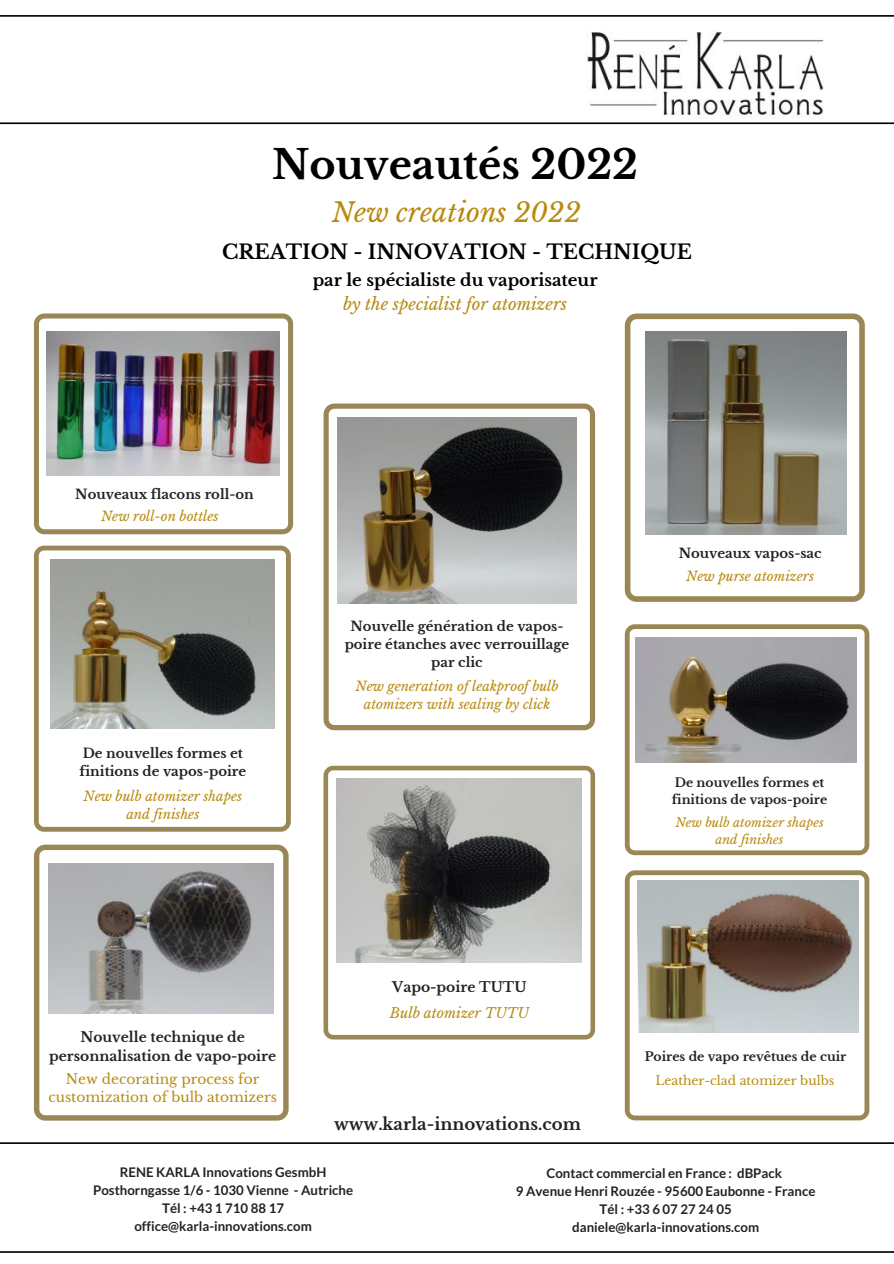
<style>
.page{position:relative;width:894px;height:1264px;background:#fff}
.page>*{position:absolute;margin:0;border:0;box-sizing:border-box;transform-origin:0 0}
.t1{font:700 39.75px "Libre Baskerville";color:#000}
.t2{font:italic 26.55px "Libre Baskerville";color:#b88a10}
.t3{font:700 19.8px "Libre Baskerville";color:#000}
.t4{font:700 16.5px "Libre Baskerville";color:#000}
.t5{font:italic 16.5px "Libre Baskerville";color:#b88a10}
.t6{font:700 16.5px "Libre Baskerville";color:#222}
.t7{font:italic 13.95px "Libre Baskerville";color:#b88a10}
.t8{font:700 13.95px "Libre Baskerville";color:#222}
.t9{font:13.8px/18.8px "Libre Baskerville";color:#b88a10;text-align:center}
.t10{font:700 13.8px/18.8px "Libre Baskerville";color:#222;text-align:center}
.t11{font:700 13.2px/18px "Lato";color:#222;text-align:center}
.t12{font:700 13.2px/18px "Libre Baskerville";color:#222}
.t13{font:italic 13.2px/18px "Libre Baskerville";color:#b88a10;text-align:center}
.t14{font:700 12.3px/16.8px "Libre Baskerville";color:#222}
.t15{font:italic 12.3px/16.8px "Libre Baskerville";color:#b88a10;text-align:center}
.t16{font:12.3px "Libre Baskerville";color:#b88a10}
</style>
<div class="page">
<img style="left:525px;top:32px;width:368px;height:93px">
<svg style="left:0;top:15px;width:893px;height:2px;background:#2c2c2c"></svg>
<svg style="left:0;top:122px;width:893px;height:2px;background:#383838"></svg>
<svg style="left:0;top:1142px;width:893px;height:1px"></svg>
<svg style="left:0;top:1251px;width:893px;height:1px"></svg>
<svg style="left:323px;top:765px;width:272px;height:274px"></svg>
<svg style="left:624px;top:313px;width:240px;height:289px"></svg>
<img style="left:645px;top:332px;width:201px;height:202px">
<svg style="left:34px;top:313px;width:259px;height:221px"></svg>
<svg style="left:34px;top:545px;width:257px;height:286px"></svg>
<img style="left:51px;top:560px;width:224px;height:168px">
<svg style="left:323px;top:403px;width:272px;height:327px"></svg>
<img style="left:338px;top:417px;width:238px;height:186px">
<svg style="left:624px;top:624px;width:245px;height:231px"></svg>
<img style="left:635px;top:637px;width:220px;height:125px">
<svg style="left:624px;top:870px;width:245px;height:250px"></svg>
<svg style="left:34px;top:844px;width:254px;height:276px"></svg>
<img style="left:337px;top:778px;width:244px;height:184px">
<img style="left:48px;top:863px;width:226px;height:150px">
<img style="left:47px;top:332px;width:233px;height:144px">
<img style="left:637px;top:880px;width:221px;height:152px">
<h1 class="t1" style="left:272px;top:140px;width:367px">Nouveautés 2022</h1>
<h2 class="t2" style="left:332px;top:196px;width:250px">New creations 2022</h2>
<h3 class="t3" style="left:222px;top:240px;width:471px">CREATION - INNOVATION - TECHNIQUE</h3>
<p class="t5" style="left:343px;top:293px;width:225px">by the specialist for atomizers</p>
<p class="t4" style="left:312px;top:270px;width:286px">par le spécialiste du vaporisateur</p>
<p class="t12" style="left:75px;top:485px;width:180px">Nouveaux flacons roll-on</p>
<p class="t13" style="left:101px;top:507px;width:119px">New roll-on bottles</p>
<p class="t12" style="left:80px;top:744px;width:168px">De nouvelles formes et finitions de vapos-poire</p>
<p class="t13" style="left:83px;top:787px;width:160px">New bulb atomizer shapes and finishes</p>
<p class="t12" style="left:344px;top:617px;width:226px;text-align:center">Nouvelle génération de vapos&shy;poire étanches avec verrouillage par clic</p>
<p class="t13" style="left:355px;top:677px;width:204px">New generation of leakproof bulb atomizers with sealing by click</p>
<p class="t10" style="left:49px;top:1027px;width:228px">Nouvelle technique de personnalisation de vapo-poire</p>
<p class="t9" style="left:48px;top:1069px;width:230px">New decorating process for customization of bulb atomizers</p>
<p class="t8" style="left:392px;top:978px;width:136px">Vapo-poire TUTU</p>
<p class="t7" style="left:390px;top:1004px;width:140px">Bulb atomizer TUTU</p>
<p class="t6" style="left:334px;top:1113px;width:248px">www.karla-innovations.com</p>
<p class="t12" style="left:678px;top:544px;width:144px">Nouveaux vapos-sac</p>
<p class="t13" style="left:686px;top:567px;width:129px">New purse atomizers</p>
<p class="t14" style="left:671px;top:774px;width:157px">De nouvelles formes et finitions de vapos-poire</p>
<p class="t15" style="left:675px;top:814px;width:150px">New bulb atomizer shapes and finishes</p>
<p class="t14" style="left:644px;top:1048px;width:203px">Poires de vapo revêtues de cuir</p>
<p class="t16" style="left:655px;top:1073px;width:180px">Leather-clad atomizer bulbs</p>
<p class="t11" style="left:93px;top:1163px;width:261px">RENE KARLA Innovations GesmbH<br>Posthorngasse 1/6 - 1030 Vienne - Autriche<br>Tél : +43 1 710 88 17 office@karla-innovations.com</p>
<p class="t11" style="left:516px;top:1163px;width:301px">Contact commercial en France : dBPack<br>9 Avenue Henri Rouzée - 95600 Eaubonne - France Tél : +33 6 07 27 24 05 daniele@karla-innovations.com</p>
</div>
